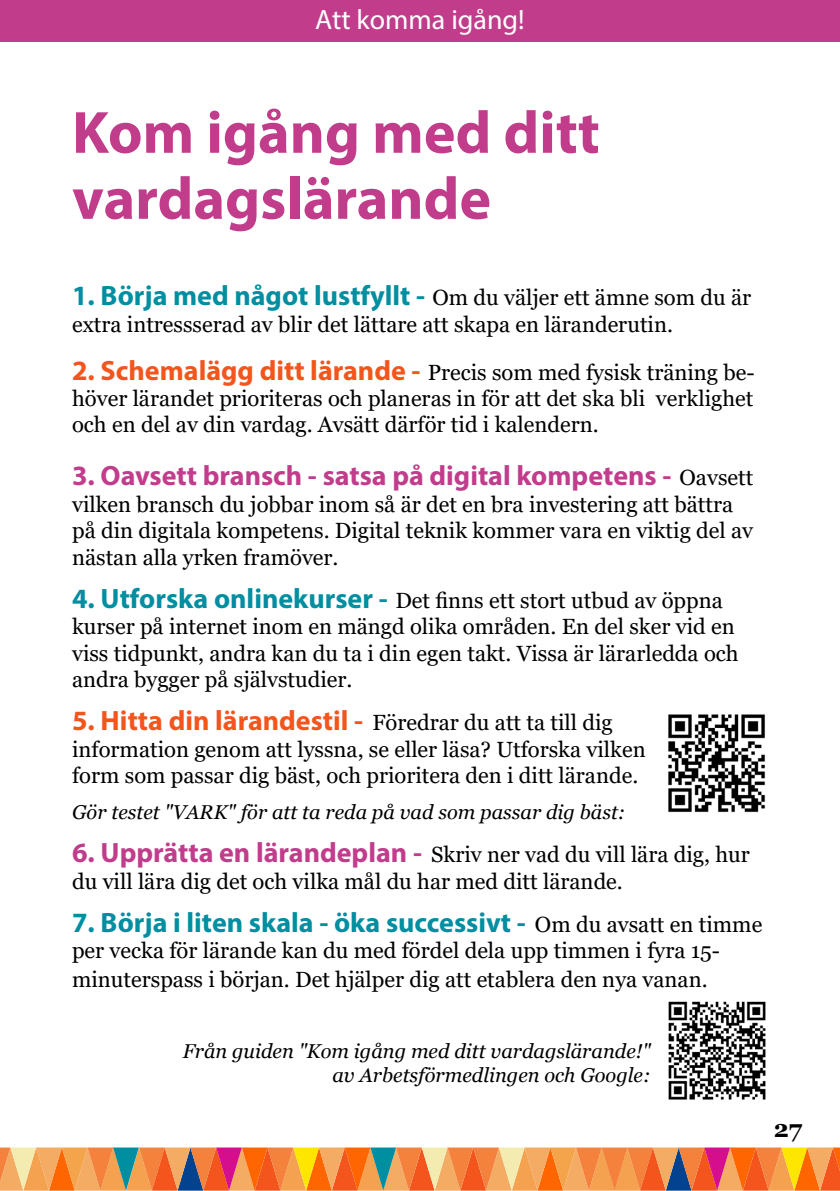
<style>
.page{position:relative;width:840px;height:1191px;background:#fff}
.page>*{position:absolute;margin:0;border:0;box-sizing:border-box;transform-origin:0 0}
.t1{font:700 60px/66px "Myriad Pro";color:#c13d8c}
.t2{font:700 28px "Myriad Pro";color:#008ea1}
.t3{font:700 28px "Myriad Pro";color:#c13d8c}
.t4{font:700 28px "Myriad Pro";color:#f4551d}
.t5{font:28px "Myriad Pro";color:#fff}
.t6{font:700 24px "Georgia";color:#000}
.t7{font:22px/26.4px "Georgia";color:#000}
.t8{font:italic 20px/24px "Georgia";color:#000;text-align:right}
.s1{font-family:"Georgia";font-weight:400;font-size:22px;color:#000}
.s2{font-family:"Myriad Pro";font-weight:700;font-size:28px;color:#f4551d}
.s3{font-family:"Myriad Pro";font-weight:700;font-size:28px;color:#008ea1}
.s4{font-family:"Myriad Pro";font-weight:700;font-size:28px;color:#c13d8c}
</style>
<div class="page">
<svg style="left:0;top:1147px;width:839px;height:43px;background:#e68b4c"></svg>
<div style="left:0;top:0;width:839px;height:42px;background:#c13d8c"></div>
<img style="left:668px;top:1001px;width:98px;height:99px">
<img style="left:668px;top:714px;width:97px;height:99px">
<p class="t5" style="left:315px;top:2px;width:211px">Att komma igång!</p>
<h1 class="t1" style="left:72px;top:98px;width:529px">Kom igång med ditt vardagslärande</h1>
<p class="t2" style="left:72px;top:277px;width:680px">1. Börja med något lustfyllt - <span class="s1">Om du väljer ett ämne som du är</span></p>
<p class="t7" style="left:72px;top:311px;width:602px">extra intressserad av blir det lättare att skapa en läranderutin.</p>
<p class="t7" style="left:72px;top:359px;width:683px;text-align:justify"><span class="s2">2. Schemalägg ditt lärande -</span> Precis som med fysisk träning be&shy;höver lärandet prioriteras och planeras in för att det ska bli verklighet och en del av din vardag. Avsätt därför tid i kalendern.</p>
<p class="t3" style="left:72px;top:457px;width:682px">3. Oavsett bransch - satsa på digital kompetens - <span class="s1">Oavsett</span></p>
<p class="t7" style="left:72px;top:491px;width:682px">vilken bransch du jobbar inom så är det en bra investering att bättra på din digitala kompetens. Digital teknik kommer vara en viktig del av nästan alla yrken framöver.</p>
<p class="t7" style="left:72px;top:587px;width:667px"><span class="s3">4. Utforska onlinekurser -</span> Det finns ett stort utbud av öppna kurser på internet inom en mängd olika områden. En del sker vid en viss tidpunkt, andra kan du ta i din egen takt. Vissa är lärarledda och andra bygger på självstudier.</p>
<p class="t4" style="left:72px;top:702px;width:542px">5. Hitta din lärandestil - <span class="s1">Föredrar du att ta till dig</span></p>
<p class="t7" style="left:72px;top:736px;width:574px">information genom att lyssna, se eller läsa? Utforska vilken form som passar dig bäst, och prioritera den i ditt lärande.</p>
<p class="t8" style="left:72px;top:800px;width:554px">Gör testet "VARK" för att ta reda på vad som passar dig bäst:</p>
<p class="t7" style="left:72px;top:842px;width:679px"><span class="s4">6. Upprätta en lärandeplan -</span> Skriv ner vad du vill lära dig, hur du vill lära dig det och vilka mål du har med ditt lärande.</p>
<p class="t2" style="left:72px;top:904px;width:691px">7. Börja i liten skala - öka successivt - <span class="s1">Om du avsatt en timme</span></p>
<p class="t7" style="left:72px;top:936px;width:649px;line-height:28.8px">per vecka för lärande kan du med fördel dela upp timmen i fyra 15- minuterspass i början. Det hjälper dig att etablera den nya vanan.</p>
<p class="t8" style="left:183px;top:1039px;width:469px">Från guiden "Kom igång med ditt vardagslärande!" av Arbetsförmedlingen och Google:</p>
<p class="t6" style="left:773px;top:1113px;width:30px">27</p>
</div>
